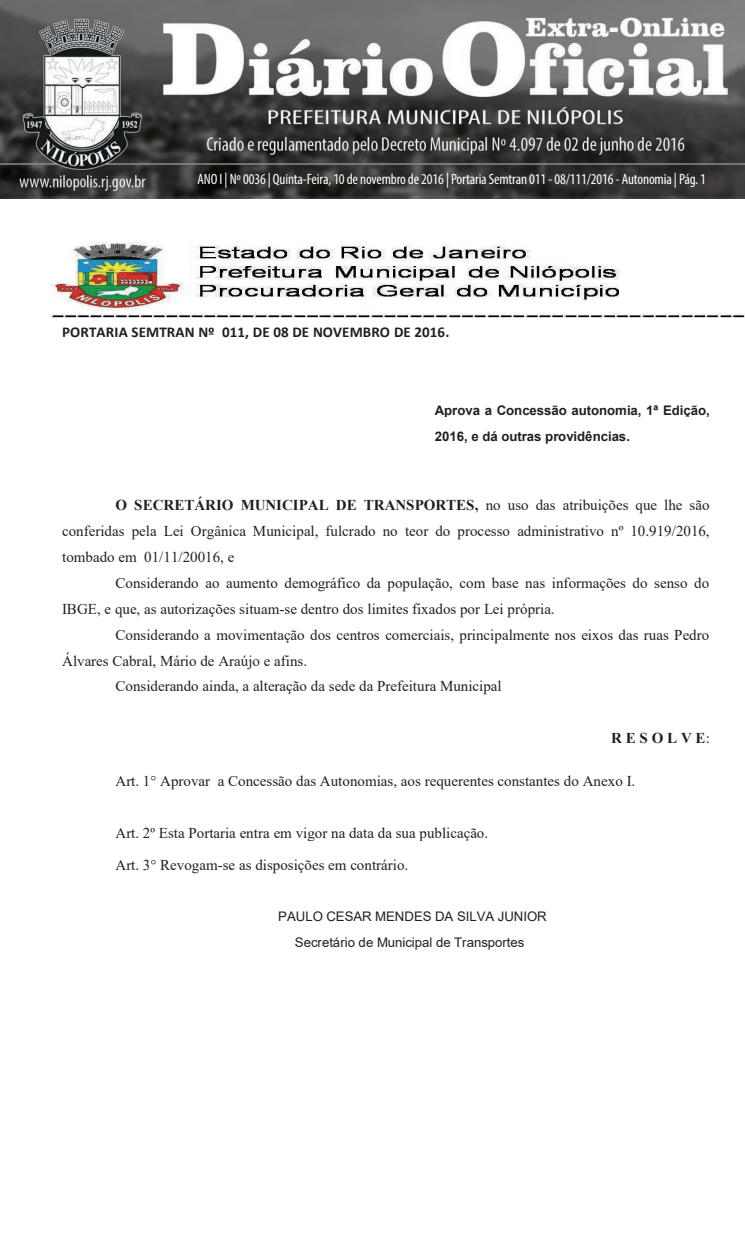
<style>
.page{position:relative;width:745px;height:1251px;background:#fff}
.page>*{position:absolute;margin:0;border:0;box-sizing:border-box;transform-origin:0 0}
.t1{font:15px/32.4px "Times New Roman";color:#231f20}
.t2{font:condensed 15px "Myriad Pro";letter-spacing:-.01em;color:#fff}
.t3{font:700 15px "Times New Roman";color:#231f20}
.t4{font:700 15px "Calibri";letter-spacing:.005em;color:#231f20}
.t5{font:13.25px/26.4px "Arial";color:#231f20;text-align:center}
.t6{font:700 13.25px/26.2px "Arial";color:#231f20}
.s1{font-weight:400}
</style>
<div class="page">
<img style="left:0;top:0;width:744px;height:198px">
<img style="left:51px;top:242px;width:693px;height:75px">
<p class="t2" style="left:197px;top:170px;width:509px">ANO I | Nº 0036 | Quinta-Feira, 10 de novembro de 2016 | Portaria Semtran 011 - 08/111/2016 - Autonomia | Pág. 1</p>
<p class="t4" style="left:62px;top:321px;width:388px">PORTARIA SEMTRAN Nº 011, DE 08 DE NOVEMBRO DE 2016.</p>
<p class="t6" style="left:434px;top:397px;width:276px">Aprova a Concessão autonomia, 1ª Edição,<br>2016, e dá outras providências.</p>
<p class="t3" style="left:115px;top:494px;width:595px">O SECRETÁRIO MUNICIPAL DE TRANSPORTES, <span class="s1">no uso das atribuições que lhe são</span></p>
<p class="t1" style="left:62px;top:514px;width:648px">conferidas pela Lei Orgânica Municipal, fulcrado no teor do processo administrativo nº 10.919/2016,</p>
<p class="t1" style="left:62px;top:540px;width:174px">tombado em 01/11/20016, e</p>
<p class="t1" style="left:115px;top:566px;width:594px">Considerando ao aumento demográfico da população, com base nas informações do senso do</p>
<p class="t1" style="left:62px;top:592px;width:493px">IBGE, e que, as autorizações situam-se dentro dos limites fixados por Lei própria.</p>
<p class="t1" style="left:115px;top:618px;width:595px">Considerando a movimentação dos centros comerciais, principalmente nos eixos das ruas Pedro</p>
<p class="t1" style="left:62px;top:644px;width:246px">Álvares Cabral, Mário de Araújo e afins.</p>
<p class="t1" style="left:115px;top:669px;width:387px">Considerando ainda, a alteração da sede da Prefeitura Municipal</p>
<p class="t3" style="left:610px;top:727px;width:100px">R E S O L V E<span class="s1">:</span></p>
<p class="t1" style="left:115px;top:764px;width:521px">Art. 1° Aprovar a Concessão das Autonomias, aos requerentes constantes do Anexo I.</p>
<p class="t1" style="left:115px;top:816px;width:374px">Art. 2º Esta Portaria entra em vigor na data da sua publicação.<br>Art. 3° Revogam-se as disposições em contrário.</p>
<p class="t5" style="left:278px;top:902px;width:270px">PAULO CESAR MENDES DA SILVA JUNIOR<br>Secretário de Municipal de Transportes</p>
</div>
